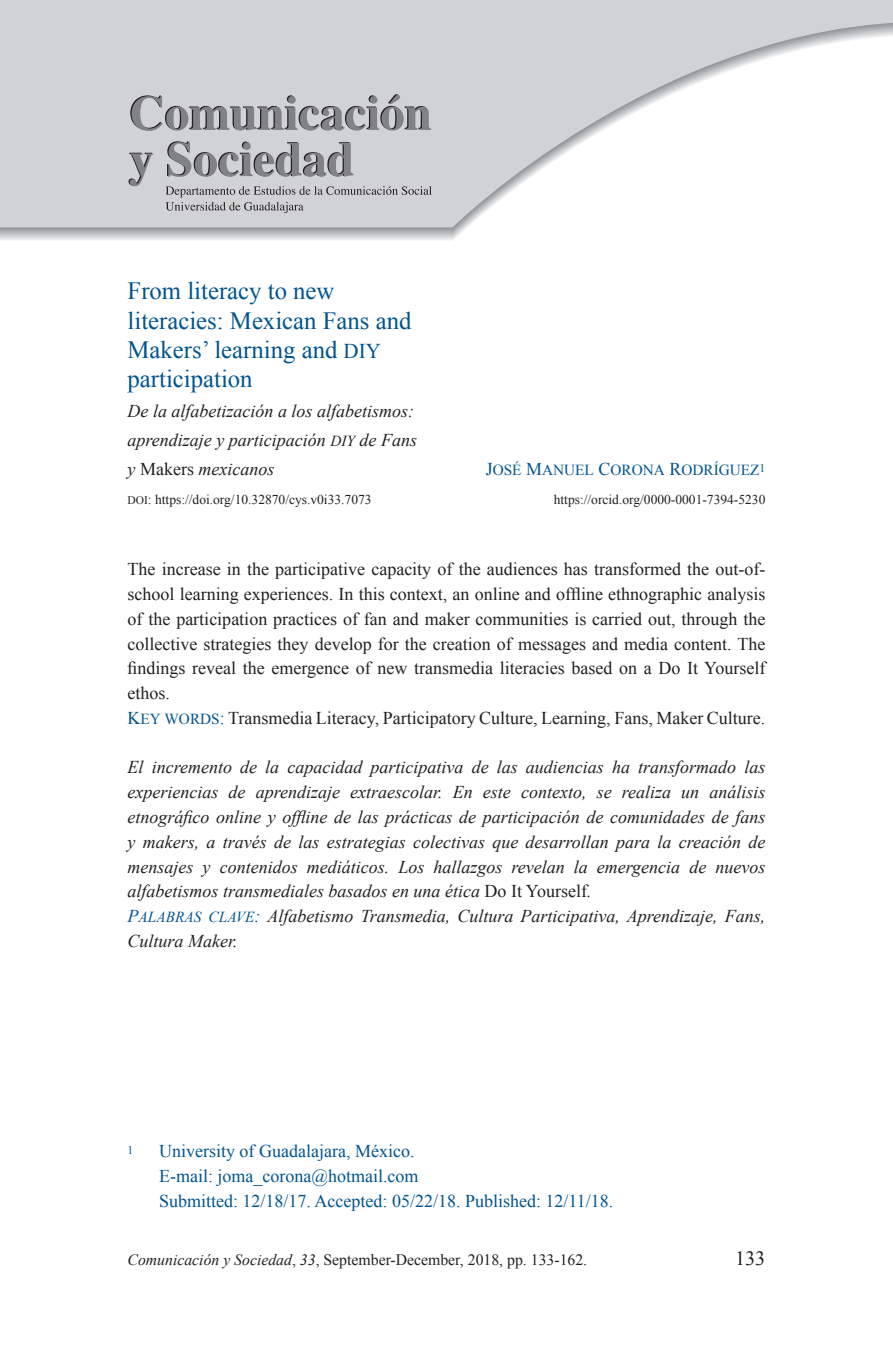
<style>
.page{position:relative;width:893px;height:1372px;background:#fff}
.page>*{position:absolute;margin:0;border:0;box-sizing:border-box;transform-origin:0 0}
.t1{font:24.75px/29.2px "Times New Roman";color:#00548e}
.t2{font:20.25px "Times New Roman";color:#231f20}
.t3{font:italic 18px/24.8px "Times New Roman";color:#231f20}
.t4{font:18px/24.8px "Times New Roman";color:#231f20}
.t5{font:18px/24.8px "Times New Roman";color:#00548e}
.t6{font:15.75px "Times New Roman";color:#231f20}
.t7{font:15.3px "Times New Roman PSMT SC850";color:#00548e}
.t8{font:13.5px "Times New Roman";color:#231f20}
.t9{font:11.7px "Times New Roman";color:#00548e}
.s1{font-family:"Times New Roman PSMT SC850";font-size:21.15px}
.s2{font-family:"Times New Roman PS Italic MT SC850";font-style:normal;font-size:15.3px}
.s3{font-style:normal}
.s4{font-family:"Times New Roman PSMT SC850";font-size:11.47px}
.s5{font-size:18px}
.s6{font-family:"Times New Roman PSMT SC850";color:#00548e}
.s7{font-family:"Times New Roman PSMT SC850";font-size:15.3px;color:#00548e}
.s8{font-family:"Times New Roman PS Italic MT SC850";font-style:normal;color:#00548e}
.s9{font-family:"Times New Roman PS Italic MT SC850";font-style:normal;font-size:15.3px;color:#00548e}
.s10{font-style:italic}
</style>
<div class="page">
<svg style="left:0;top:0;width:893px;height:227px;fill:#d1d2d4"></svg>
<svg style="left:130px;top:94px;width:301px;height:37px;background:#a9aaac"></svg>
<svg style="left:128px;top:153px;width:25px;height:33px"></svg>
<svg style="left:167px;top:141px;width:187px;height:36px;background:#a5a6a8"></svg>
<svg style="left:166px;top:186px;width:266px;height:27px;background:#bcbcbe"></svg>
<h1 class="t1" style="left:128px;top:276px;width:285px">From literacy to new literacies: Mexican Fans and<br>Makers’ learning and <span class="s1">DIY </span>participation</h1>
<p class="t3" style="left:128px;top:395px;width:291px;line-height:29.2px">De la alfabetización a los alfabetismos: aprendizaje y participación <span class="s2">DIY</span> de Fans y <span class="s3">Makers</span> mexicanos</p>
<p class="t8" style="left:128px;top:490px;width:246px"><span class="s4">DOI</span>: https://doi.org/10.32870/cys.v0i33.7073</p>
<p class="t7" style="left:486px;top:459px;width:281px"><span class="s5">J</span>OSÉ <span class="s5">M</span>ANUEL <span class="s5">C</span>ORONA <span class="s5">R</span>ODRÍGUEZ<sup>1</sup></p>
<p class="t8" style="left:554px;top:490px;width:213px">https://orcid.org/0000-0001-7394-5230</p>
<p class="t4" style="left:128px;top:556px;width:639px">The increase in the participative capacity of the audiences has transformed the out-of&shy;school learning experiences. In this context, an online and offline ethnographic analysis of the participation practices of fan and maker communities is carried out, through the collective strategies they develop for the creation of messages and media content. The findings reveal the emergence of new transmedia literacies based on a Do It Yourself ethos.<br><span class="s6">K</span><span class="s7">EY WORDS</span><span class="s6">:</span> Transmedia Literacy, Participatory Culture, Learning, Fans, Maker Culture.</p>
<p class="t3" style="left:128px;top:754px;width:639px">El incremento de la capacidad participativa de las audiencias ha transformado las experiencias de aprendizaje extraescolar. En este contexto, se realiza un análisis etnográfico online y offline de las prácticas de participación de comunidades de fans y makers, a través de las estrategias colectivas que desarrollan para la creación de mensajes y contenidos mediáticos. Los hallazgos revelan la emergencia de nuevos alfabetismos transmediales basados en una ética <span class="s3">Do It Yourself</span>.<br><span class="s8">P</span><span class="s9">ALABRAS CLAVE</span><span class="s8">:</span> Alfabetismo Transmedia, Cultura Participativa, Aprendizaje, Fans, Cultura Maker.</p>
<p class="t9" style="left:128px;top:1142px;width:7px">1</p>
<p class="t5" style="left:159px;top:1138px;width:456px">University of Guadalajara, México.<br>E-mail: joma_corona@hotmail.com<br>Submitted: 12/18/17. Accepted: 05/22/18. Published: 12/11/18.</p>
<p class="t6" style="left:128px;top:1249px;width:461px"><span class="s10">Comunicación y Sociedad</span>, <span class="s10">33</span>, September-December, 2018, pp. 133-162.</p>
<p class="t2" style="left:735px;top:1244px;width:32px">133</p>
</div>
